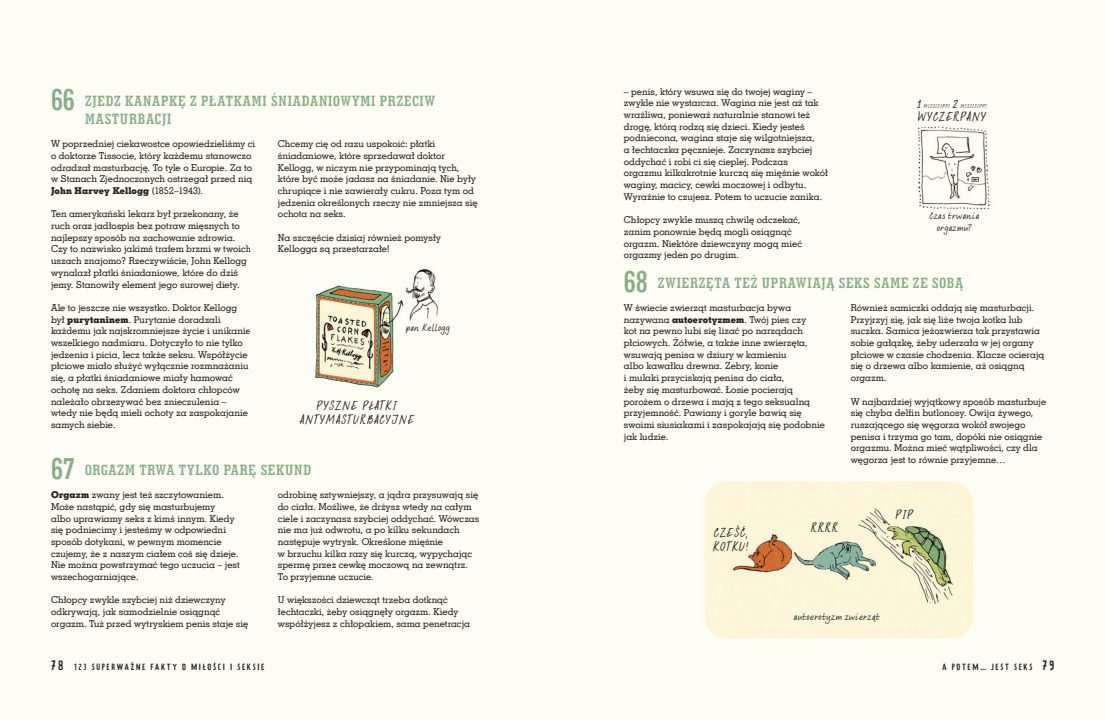
<style>
.page{position:relative;width:1106px;height:720px;background:#fffef4}
.page>*{position:absolute;margin:0;border:0;box-sizing:border-box;transform-origin:0 0}
.ROZDZ_4{font:15px/17.5px "Geo Slab 703 Bd Cn EU";letter-spacing:.055em;color:#84af87}
.PODPISY_RYS{font:12px/14px "Abelia";letter-spacing:.025em;color:#231f20;text-align:center}
.TXT_2_kol{font:9.5px/11.7px "Geo Slab 703 Md EU";letter-spacing:.005em;color:#231f20}
.PODPISY_RYS_pisanka{font:9px/12px "Abelia";letter-spacing:.01em;color:#231f20;text-align:center}
.t1{font:8px "Prater Sans One Regular MOD";letter-spacing:.215em;color:#231f20}
.PODPISY_RYS-2{font:5px "Abelia";letter-spacing:.02em;color:#231f20}
.s1{font-size:31px}
.s2{font-family:"Geo Slab 703 X Bd EU"}
.s3{font-size:12px}
</style>
<div class="page">
<img style="left:315px;top:269px;width:123px;height:119px">
<img style="left:918px;top:126px;width:72px;height:84px">
<img style="left:705px;top:481px;width:269px;height:157px">
<p class="ROZDZ_4" style="left:85px;top:92px;width:351px;text-indent:-34px"><span class="s1">66</span> ZJEDZ KANAPKĘ Z PŁATKAMI ŚNIADANIOWYMI PRZECIW<br>MASTURBACJI</p>
<p class="TXT_2_kol" style="left:51px;top:138px;width:206px">W poprzedniej ciekawostce opowiedzieliśmy ci o doktorze Tissocie, który każdemu stanowczo odradzał masturbację. To tyle o Europie. Za to w Stanach Zjednoczonych ostrzegał przed nią <span class="s2">John Harvey Kellogg</span> (1852–1943).</p>
<p class="TXT_2_kol" style="left:51px;top:208px;width:202px">Ten amerykański lekarz był przekonany, że ruch oraz jadłospis bez potraw mięsnych to najlepszy sposób na zachowanie zdrowia.<br>Czy to nazwisko jakimś trafem brzmi w twoich uszach znajomo? Rzeczywiście, John Kellogg wynalazł płatki śniadaniowe, które do dziś jemy. Stanowiły element jego surowej diety.</p>
<p class="TXT_2_kol" style="left:51px;top:302px;width:201px">Ale to jeszcze nie wszystko. Doktor Kellogg był <span class="s2">purytaninem</span>. Purytanie doradzali każdemu jak najskromniejsze życie i unikanie wszelkiego nadmiaru. Dotyczyło to nie tylko jedzenia i picia, lecz także seksu. Współżycie płciowe miało służyć wyłącznie rozmnażaniu się, a płatki śniadaniowe miały hamować ochotę na seks. Zdaniem doktora chłopców należało obrzezywać bez znieczulenia – wtedy nie będą mieli ochoty za zaspokajanie samych siebie.</p>
<p class="TXT_2_kol" style="left:278px;top:138px;width:201px">Chcemy cię od razu uspokoić: płatki śniadaniowe, które sprzedawał doktor Kellogg, w niczym nie przypominają tych, które być może jadasz na śniadanie. Nie były chrupiące i nie zawierały cukru. Poza tym od jedzenia określonych rzeczy nie zmniejsza się ochota na seks.</p>
<p class="TXT_2_kol" style="left:278px;top:231px;width:165px">Na szczęście dzisiaj również pomysły<br>Kellogga są przestarzałe!</p>
<p class="PODPISY_RYS_pisanka" style="left:406px;top:323px;width:46px">pan Kellogg</p>
<p class="PODPISY_RYS" style="left:299px;top:399px;width:117px">PYSZNE PŁATKI<br>ANTYMASTURBACYJNE</p>
<p class="ROZDZ_4" style="left:51px;top:461px;width:261px"><span class="s1">67</span> ORGAZM TRWA TYLKO PARĘ SEKUND</p>
<p class="TXT_2_kol" style="left:51px;top:489px;width:190px"><span class="s2">Orgazm</span> zwany jest też szczytowaniem.<br>Może nastąpić, gdy się masturbujemy<br>albo uprawiamy seks z kimś innym. Kiedy się podniecimy i jesteśmy w odpowiedni sposób dotykani, w pewnym momencie czujemy, że z naszym ciałem coś się dzieje.<br>Nie można powstrzymać tego uczucia – jest wszechogarniające.</p>
<p class="TXT_2_kol" style="left:51px;top:594px;width:199px">Chłopcy zwykle szybciej niż dziewczyny odkrywają, jak samodzielnie osiągnąć orgazm. Tuż przed wytryskiem penis staje się</p>
<p class="TXT_2_kol" style="left:278px;top:489px;width:203px">odrobinę sztywniejszy, a jądra przysuwają się do ciała. Możliwe, że drżysz wtedy na całym ciele i zaczynasz szybciej oddychać. Wówczas nie ma już odwrotu, a po kilku sekundach następuje wytrysk. Określone mięśnie<br>w brzuchu kilka razy się kurczą, wypychając spermę przez cewkę moczową na zewnątrz.<br>To przyjemne uczucie.</p>
<p class="TXT_2_kol" style="left:278px;top:594px;width:194px">U większości dziewcząt trzeba dotknąć łechtaczki, żeby osiągnęły orgazm. Kiedy współżyjesz z chłopakiem, sama penetracja</p>
<p class="TXT_2_kol" style="left:624px;top:85px;width:206px">– penis, który wsuwa się do twojej waginy – zwykle nie wystarcza. Wagina nie jest aż tak wrażliwa, ponieważ naturalnie stanowi też drogę, którą rodzą się dzieci. Kiedy jesteś podniecona, wagina staje się wilgotniejsza,<br>a łechtaczka pęcznieje. Zaczynasz szybciej oddychać i robi ci się cieplej. Podczas orgazmu kilkakrotnie kurczą się mięśnie wokół waginy, macicy, cewki moczowej i odbytu.<br>Wyraźnie to czujesz. Potem to uczucie zanika.</p>
<p class="TXT_2_kol" style="left:624px;top:214px;width:180px">Chłopcy zwykle muszą chwilę odczekać, zanim ponownie będą mogli osiągnąć orgazm. Niektóre dziewczyny mogą mieć orgazmy jeden po drugim.</p>
<p class="ROZDZ_4" style="left:624px;top:273px;width:341px"><span class="s1">68</span> ZWIERZĘTA TEŻ UPRAWIAJĄ SEKS SAME ZE SOBĄ</p>
<p class="TXT_2_kol" style="left:624px;top:302px;width:202px">W świecie zwierząt masturbacja bywa nazywana <span class="s2">autoerotyzmem</span>. Twój pies czy<br>kot na pewno lubi się lizać po narządach płciowych. Żółwie, a także inne zwierzęta, wsuwają penisa w dziury w kamieniu<br>albo kawałku drewna. Zebry, konie<br>i mulaki przyciskają penisa do ciała,<br>żeby się masturbować. Łosie pocierają porożem o drzewa i mają z tego seksualną przyjemność. Pawiany i goryle bawią się swoimi siusiakami i zaspokajają się podobnie jak ludzie.</p>
<p class="TXT_2_kol" style="left:850px;top:302px;width:195px">Również samiczki oddają się masturbacji.<br>Przyjrzyj się, jak się liże twoja kotka lub suczka. Samica jeżozwierza tak przystawia sobie gałązkę, żeby uderzała w jej organy płciowe w czasie chodzenia. Klacze ocierają się o drzewa albo kamienie, aż osiągną orgazm.</p>
<p class="PODPISY_RYS" style="left:916px;top:97px;width:6px">1</p>
<p class="PODPISY_RYS-2" style="left:923px;top:103px;width:28px">MISSISIPPI</p>
<p class="PODPISY_RYS" style="left:952px;top:97px;width:8px">2</p>
<p class="PODPISY_RYS-2" style="left:960px;top:103px;width:28px">MISSISIPPI</p>
<p class="PODPISY_RYS" style="left:917px;top:111px;width:70px">WYCZERPANY</p>
<p class="PODPISY_RYS_pisanka" style="left:929px;top:210px;width:52px">Czas trwania orgazmu?</p>
<p class="TXT_2_kol" style="left:850px;top:395px;width:197px">W najbardziej wyjątkowy sposób masturbuje się chyba delfin butlonosy. Owija żywego, ruszającego się węgorza wokół swojego penisa i trzyma go tam, dopóki nie osiągnie orgazmu. Można mieć wątpliwości, czy dla węgorza jest to równie przyjemne…</p>
<p class="PODPISY_RYS" style="left:712px;top:526px;width:37px;text-align:left">CZEŚĆ,<br>KOTKU!</p>
<p class="PODPISY_RYS" style="left:810px;top:521px;width:29px">RRRR</p>
<p class="PODPISY_RYS" style="left:895px;top:508px;width:20px">PIP</p>
<p class="PODPISY_RYS_pisanka" style="left:793px;top:611px;width:88px">autoerotyzm zwierząt</p>
<p class="t1" style="left:51px;top:662px;width:215px"><span class="s3">78</span> 123 SUPERWAŻNE FAKTY O MIŁOŚCI I SEKSIE</p>
<p class="t1" style="left:942px;top:662px;width:113px">A POTEM… JEST SEKS <span class="s3">79</span></p>
</div>
